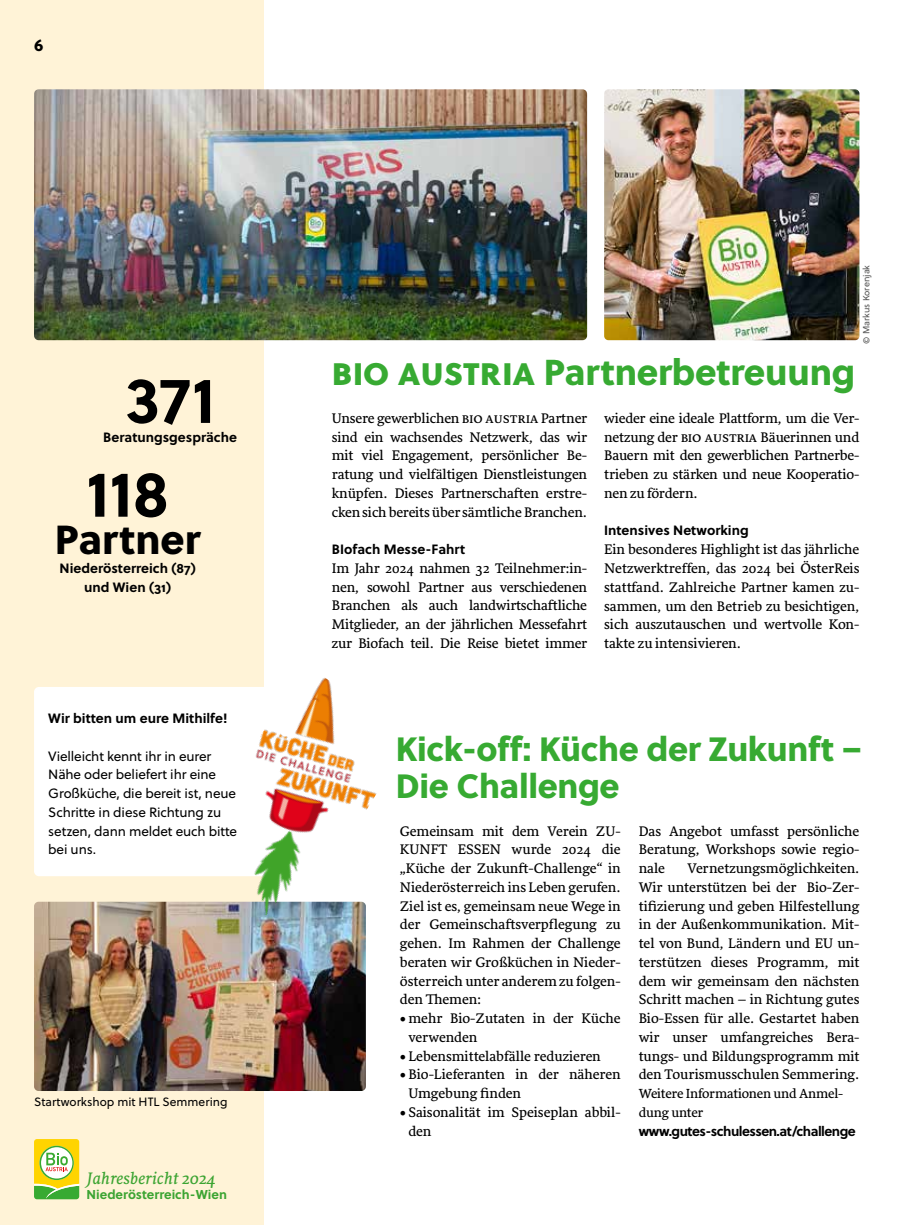
<style>
.page{position:relative;width:919px;height:1225px;background:#fff}
.page>*{position:absolute;margin:0;border:0;box-sizing:border-box;transform-origin:0 0}
.t1{font:700 64.5px "Soleil";color:#000}
.t2{font:40.5px "Soleil Xb";color:#000}
.t3{font:36px "Soleil Xb";letter-spacing:-.005em;color:#37aa32}
.t4{font:33.6px/37.5px "Soleil Xb";letter-spacing:-.01em;color:#37aa32}
.t5{font:italic 17.1px "Sirba";color:#3ca432}
.t6{font:16.5px "Soleil Xb";color:#000}
.t7{font:14.25px/18.8px "Sirba";letter-spacing:-.005em;color:#000;text-align:justify}
.t8{font:13.5px/18.8px "Soleil";letter-spacing:-.01em;color:#000}
.t9{font:700 13.5px/18.8px "Soleil";color:#000;text-align:center}
.t10{font:13.5px/18.8px "Sirba";letter-spacing:-.01em;color:#000}
.t11{font:700 13.5px "Soleil";letter-spacing:-.04em;color:#000}
.t12{font:700 12.9px "Soleil";color:#3ca432}
.t13{font:12px "Soleil";color:#000}
.t14{font:9px "Soleil";color:#565655}
</style>
<div class="page">
<div style="left:0;top:0;width:264px;height:1225px;background:#fff3d7"></div>
<svg style="left:34px;top:1139px;width:45px;height:60px"></svg>
<img style="left:34px;top:89px;width:553px;height:251px">
<img style="left:34px;top:901px;width:332px;height:190px">
<div style="left:35px;top:687px;width:247px;height:188px;background:#fff;border-radius:4px"></div>
<div style="left:34px;top:687px;width:249px;height:189px;border:2px solid #fff;border-radius:4px"></div>
<img style="left:249px;top:721px;width:84px;height:197px">
<img style="left:604px;top:89px;width:255px;height:251px">
<p class="t6" style="left:34px;top:34px;width:11px">6</p>
<h1 class="t1" style="left:125px;top:358px;width:91px">371</h1>
<p class="t9" style="left:103px;top:428px;width:135px">Beratungsgespräche</p>
<h1 class="t1" style="left:86px;top:452px;width:84px">118</h1>
<h2 class="t2" style="left:55px;top:513px;width:147px">Partner</h2>
<p class="t9" style="left:60px;top:559px;width:137px">Niederösterreich (87) und Wien (31)</p>
<p class="t9" style="left:48px;top:709px;width:181px">Wir bitten um eure Mithilfe!</p>
<p class="t8" style="left:48px;top:747px;width:190px">Vielleicht kennt ihr in eurer<br>Nähe oder beliefert ihr eine<br>Großküche, die bereit ist, neue<br>Schritte in diese Richtung zu setzen, dann meldet euch bitte bei uns.</p>
<p class="t13" style="left:34px;top:1094px;width:195px">Startworkshop mit HTL Semmering</p>
<p class="t5" style="left:87px;top:1165px;width:131px">Jahresbericht 2024</p>
<p class="t12" style="left:87px;top:1186px;width:142px">Niederösterreich-Wien</p>
<p class="t14" style="left:860px;top:344px;width:80px;rotate:-90deg">© Markus Korenjak</p>
<h3 class="t3" style="left:332px;top:349px;width:525px">BIO AUSTRIA Partnerbetreuung</h3>
<p class="t7" style="left:332px;top:409px;width:257px">Unsere gewerblichen BIO AUSTRIA Partner sind ein wachsendes Netzwerk, das wir mit viel Engagement, persönlicher Be&shy;ratung und vielfältigen Dienstleistungen knüpfen. Dieses Partnerschaften erstre&shy;cken sich bereits über sämtliche Branchen.</p>
<p class="t9" style="left:332px;top:540px;width:135px">BIofach Messe-Fahrt</p>
<p class="t7" style="left:332px;top:559px;width:257px">Im Jahr 2024 nahmen 32 Teilnehmer:in&shy;nen, sowohl Partner aus verschiedenen Branchen als auch landwirtschaftliche Mitglieder, an der jährlichen Messefahrt zur Biofach teil. Die Reise bietet immer</p>
<p class="t7" style="left:604px;top:409px;width:257px">wieder eine ideale Plattform, um die Ver&shy;netzung der BIO AUSTRIA Bäuerinnen und Bauern mit den gewerblichen Partnerbe&shy;trieben zu stärken und neue Kooperatio&shy;nen zu fördern.</p>
<p class="t9" style="left:604px;top:521px;width:146px">Intensives Networking</p>
<p class="t7" style="left:604px;top:540px;width:257px">Ein besonderes Highlight ist das jährliche Netzwerktreffen, das 2024 bei ÖsterReis stattfand. Zahlreiche Partner kamen zu&shy;sammen, um den Betrieb zu besichtigen, sich auszutauschen und wertvolle Kon&shy;takte zu intensivieren.</p>
<h3 class="t4" style="left:395px;top:730px;width:468px">Kick-off: Küche der Zukunft –<br>Die Challenge</h3>
<p class="t7" style="left:400px;top:822px;width:222px">Gemeinsam mit dem Verein ZU-KUNFT ESSEN wurde 2024 die „Küche der Zukunft-Challenge“ in Niederösterreich ins Leben gerufen.<br>Ziel ist es, gemeinsam neue Wege in der Gemeinschaftsverpflegung zu gehen. Im Rahmen der Challenge beraten wir Großküchen in Nieder&shy;österreich unter anderem zu folgen&shy;den Themen:</p>
<p class="t7" style="left:408px;top:1009px;width:214px;text-indent:-9px">• mehr Bio-Zutaten in der Küche verwenden</p>
<p class="t7" style="left:400px;top:1047px;width:202px">• Lebensmittelabfälle reduzieren</p>
<p class="t7" style="left:408px;top:1065px;width:214px;text-indent:-9px">• Bio-Lieferanten in der näheren<br>Umgebung finden</p>
<p class="t7" style="left:408px;top:1103px;width:214px;text-indent:-9px">• Saisonalität im Speiseplan abbil&shy;den</p>
<p class="t7" style="left:638px;top:822px;width:222px">Das Angebot umfasst persönliche Beratung, Workshops sowie regio&shy;nale</p>
<p class="t7" style="left:638px;top:859px;width:222px;text-indent:49px">Vernetzungsmöglichkeiten.<br>Wir unterstützen bei der Bio-Zer&shy;tifizierung und geben Hilfestellung in der Außenkommunikation. Mit&shy;tel von Bund, Ländern und EU un&shy;terstützen dieses Programm, mit dem wir gemeinsam den nächsten Schritt machen – in Richtung gutes Bio-Essen für alle. Gestartet haben wir unser umfangreiches Bera&shy;tungs- und Bildungsprogramm mit den Tourismusschulen Semmering.</p>
<p class="t10" style="left:638px;top:1084px;width:206px">Weitere Informationen und Anmel&shy;dung unter</p>
<p class="t11" style="left:638px;top:1122px;width:218px">www.gutes-schulessen.at/challenge</p>
</div>
